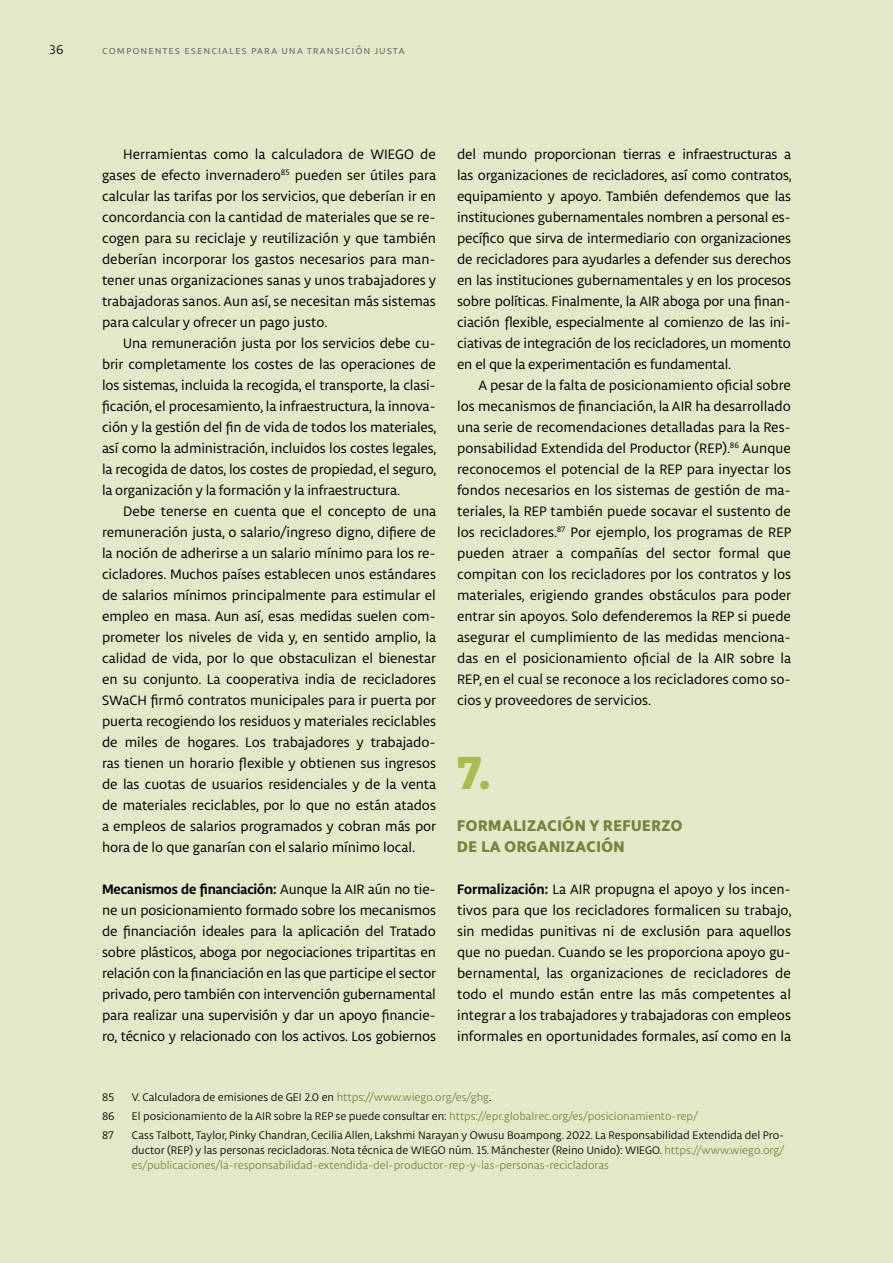
<style>
.page{position:relative;width:893px;height:1263px;background:#e4e8c8}
.page>*{position:absolute;margin:0;border:0;box-sizing:border-box;transform-origin:0 0}
.t1{font:800 49.5px "Libertad";color:#a9bd4e}
.t2{font:800 16.5px/21px "Libertad";letter-spacing:.035em;color:#74843c}
.t3{font:14.55px/21px "Libertad";letter-spacing:-.005em;color:#000;text-align:justify}
.t4{font:13.5px "Libertad";color:#000}
.t5{font:12px "Libertad";letter-spacing:.075em;color:#706f6f}
.t6{font:11.7px/15px "Libertad";color:#000;text-align:justify}
.s1{font-weight:700}
.s2{color:#74843c}
</style>
<div class="page">
<p class="t4" style="left:49px;top:41px;width:16px">36</p>
<p class="t5" style="left:102px;top:43px;width:304px">componentes esenciales para una transición justa</p>
<p class="t3" style="left:102px;top:143px;width:336px;text-indent:21px">Herramientas como la calculadora de WIEGO de gases de efecto invernadero<sup>85</sup> pueden ser útiles para calcular las tarifas por los servicios, que deberían ir en concordancia con la cantidad de materiales que se re&shy;cogen para su reciclaje y reutilización y que también deberían incorporar los gastos necesarios para man&shy;tener unas organizaciones sanas y unos trabajadores y trabajadoras sanos. Aun así, se necesitan más sistemas para calcular y ofrecer un pago justo.</p>
<p class="t3" style="left:102px;top:332px;width:336px;text-indent:21px">Una remuneración justa por los servicios debe cu&shy;brir completamente los costes de las operaciones de los sistemas, incluida la recogida, el transporte, la clasi&shy;ficación, el procesamiento, la infraestructura, la innova&shy;ción y la gestión del fin de vida de todos los materiales, así como la administración, incluidos los costes legales, la recogida de datos, los costes de propiedad, el seguro, la organización y la formación y la infraestructura.</p>
<p class="t3" style="left:102px;top:500px;width:336px;text-indent:21px">Debe tenerse en cuenta que el concepto de una remuneración justa, o salario/ingreso digno, difiere de la noción de adherirse a un salario mínimo para los re&shy;cicladores. Muchos países establecen unos estándares de salarios mínimos principalmente para estimular el empleo en masa. Aun así, esas medidas suelen com&shy;prometer los niveles de vida y, en sentido amplio, la calidad de vida, por lo que obstaculizan el bienestar en su conjunto. La cooperativa india de recicladores SWaCH firmó contratos municipales para ir puerta por puerta recogiendo los residuos y materiales reciclables de miles de hogares. Los trabajadores y trabajado&shy;ras tienen un horario flexible y obtienen sus ingresos de las cuotas de usuarios residenciales y de la venta de materiales reciclables, por lo que no están atados a empleos de salarios programados y cobran más por hora de lo que ganarían con el salario mínimo local.</p>
<p class="t3" style="left:102px;top:878px;width:336px"><span class="s1">Mecanismos de financiación:</span> Aunque la AIR aún no tie&shy;ne un posicionamiento formado sobre los mecanismos de financiación ideales para la aplicación del Tratado sobre plásticos, aboga por negociaciones tripartitas en relación con la financiación en las que participe el sector privado, pero también con intervención gubernamental para realizar una supervisión y dar un apoyo financie&shy;ro, técnico y relacionado con los activos. Los gobiernos</p>
<p class="t3" style="left:457px;top:143px;width:336px">del mundo proporcionan tierras e infraestructuras a las organizaciones de recicladores, así como contratos, equipamiento y apoyo. También defendemos que las instituciones gubernamentales nombren a personal es&shy;pecífico que sirva de intermediario con organizaciones de recicladores para ayudarles a defender sus derechos en las instituciones gubernamentales y en los procesos sobre políticas. Finalmente, la AIR aboga por una finan&shy;ciación flexible, especialmente al comienzo de las ini&shy;ciativas de integración de los recicladores, un momento en el que la experimentación es fundamental.</p>
<p class="t3" style="left:457px;top:374px;width:336px;text-indent:21px">A pesar de la falta de posicionamiento oficial sobre los mecanismos de financiación, la AIR ha desarrollado una serie de recomendaciones detalladas para la Res&shy;ponsabilidad Extendida del Productor (REP).<sup>86</sup> Aunque reconocemos el potencial de la REP para inyectar los fondos necesarios en los sistemas de gestión de ma&shy;teriales, la REP también puede socavar el sustento de los recicladores.<sup>87</sup> Por ejemplo, los programas de REP pueden atraer a compañías del sector formal que compitan con los recicladores por los contratos y los materiales, erigiendo grandes obstáculos para poder entrar sin apoyos. Solo defenderemos la REP si puede asegurar el cumplimiento de las medidas menciona&shy;das en el posicionamiento oficial de la AIR sobre la REP, en el cual se reconoce a los recicladores como so&shy;cios y proveedores de servicios.</p>
<h1 class="t1" style="left:457px;top:737px;width:36px">7.</h1>
<p class="t2" style="left:457px;top:814px;width:227px">FORMALIZACIÓN Y REFUERZO<br>DE LA ORGANIZACIÓN</p>
<p class="t3" style="left:457px;top:878px;width:336px"><span class="s1">Formalización:</span> La AIR propugna el apoyo y los incen&shy;tivos para que los recicladores formalicen su trabajo, sin medidas punitivas ni de exclusión para aquellos que no puedan. Cuando se les proporciona apoyo gu&shy;bernamental, las organizaciones de recicladores de todo el mundo están entre las más competentes al integrar a los trabajadores y trabajadoras con empleos informales en oportunidades formales, así como en la</p>
<p class="t6" style="left:102px;top:1089px;width:14px">85</p>
<p class="t6" style="left:132px;top:1089px;width:361px">V. Calculadora de emisiones de GEI 2.0 en <span class="s2">https://www.wiego.org/es/ghg</span>.</p>
<p class="t6" style="left:102px;top:1108px;width:14px">86</p>
<p class="t6" style="left:132px;top:1108px;width:567px">El posicionamiento de la AIR sobre la REP se puede consultar en: <span class="s2">https://epr.globalrec.org/es/posicionamiento-rep/</span></p>
<p class="t6" style="left:102px;top:1128px;width:13px">87</p>
<p class="t6" style="left:132px;top:1128px;width:654px">Cass Talbott, Taylor, Pinky Chandran, Cecilia Allen, Lakshmi Narayan y Owusu Boampong. 2022. La Responsabilidad Extendida del Pro&shy;ductor (REP) y las personas recicladoras. Nota técnica de WIEGO núm. 15. Mánchester (Reino Unido): WIEGO. <span class="s2">https://www.wiego.org/ es/publicaciones/la-responsabilidad-extendida-del-productor-rep-y-las-personas-recicladoras</span></p>
</div>
